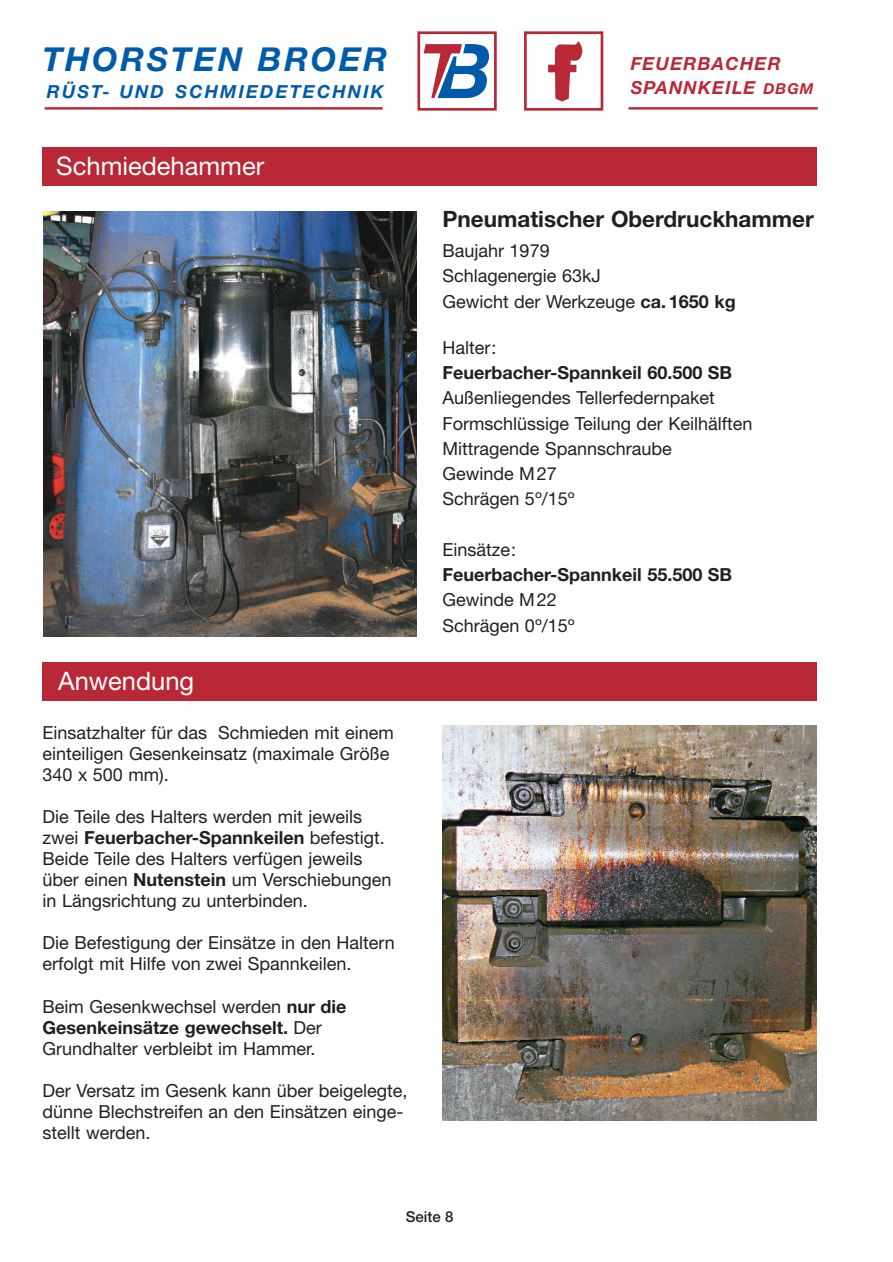
<style>
.page{position:relative;width:893px;height:1262px;background:#fff}
.page>*{position:absolute;margin:0;border:0;box-sizing:border-box;transform-origin:0 0}
.t1{font:italic 700 33px "Helvetica Neue";letter-spacing:.08em;color:#005bab}
.t2{font:25.5px "Helvetica Neue";color:#fff}
.t3{font:700 22.5px "Helvetica Neue";color:#231f20}
.t4{font:18px/21px "Helvetica Neue";color:#231f20}
.t5{font:700 18px "Helvetica Neue";color:#231f20}
.t6{font:italic 700 18px/24px "Helvetica Neue";letter-spacing:.065em;color:#b82837}
.t7{font:italic 700 18px "Helvetica Neue";letter-spacing:.115em;color:#005bab}
.t8{font:500 15px "Helvetica Neue";color:#231f20}
.s1{font-weight:700}
.s2{font-size:15px}
</style>
<div class="page">
<img style="left:42px;top:31px;width:776px;height:1090px">
<h1 class="t1" style="left:43px;top:47px;width:346px">THORSTEN BROER</h1>
<p class="t7" style="left:47px;top:85px;width:338px">RÜST- UND SCHMIEDETECHNIK</p>
<h2 class="t2" style="left:56px;top:157px;width:209px">Schmiedehammer</h2>
<h2 class="t2" style="left:58px;top:671px;width:137px">Anwendung</h2>
<p class="t4" style="left:43px;top:723px;width:353px">Einsatzhalter für das Schmieden mit einem einteiligen Gesenkeinsatz (maximale Größe<br>340 x 500 mm).</p>
<p class="t4" style="left:43px;top:808px;width:350px">Die Teile des Halters werden mit jeweils zwei <span class="s1">Feuerbacher-Spannkeilen</span> befestigt.<br>Beide Teile des Halters verfügen jeweils über einen <span class="s1">Nutenstein</span> um Verschiebungen in Längsrichtung zu unterbinden.</p>
<p class="t4" style="left:43px;top:934px;width:354px">Die Befestigung der Einsätze in den Haltern erfolgt mit Hilfe von zwei Spannkeilen.</p>
<p class="t4" style="left:43px;top:997px;width:305px">Beim Gesenkwechsel werden <span class="s1">nur die<br>Gesenkeinsätze gewechselt.</span> Der<br>Grundhalter verbleibt im Hammer.</p>
<p class="t4" style="left:43px;top:1081px;width:366px">Der Versatz im Gesenk kann über beigelegte, dünne Blechstreifen an den Einsätzen einge&shy;stellt werden.</p>
<p class="t6" style="left:630px;top:53px;width:184px">FEUERBACHER<br>SPANNKEILE <span class="s2">DBGM</span></p>
<p class="t3" style="left:442px;top:211px;width:373px">Pneumatischer Oberdruckhammer</p>
<p class="t4" style="left:442px;top:240px;width:295px;line-height:25.2px">Baujahr 1979<br>Schlagenergie 63kJ<br>Gewicht der Werkzeuge <span class="s1">ca.1650 kg</span></p>
<p class="t4" style="left:442px;top:339px;width:55px">Halter:</p>
<p class="t5" style="left:442px;top:366px;width:291px">Feuerbacher-Spannkeil 60.500 SB</p>
<p class="t4" style="left:442px;top:387px;width:311px;line-height:25.2px">Außenliegendes Tellerfedernpaket<br>Formschlüssige Teilung der Keilhälften<br>Mittragende Spannschraube<br>Gewinde M27<br>Schrägen 5º/15º</p>
<p class="t4" style="left:442px;top:541px;width:75px">Einsätze:</p>
<p class="t5" style="left:442px;top:568px;width:291px">Feuerbacher-Spannkeil 55.500 SB</p>
<p class="t4" style="left:442px;top:589px;width:134px;line-height:25.2px">Gewinde M22<br>Schrägen 0º/15º</p>
<p class="t8" style="left:405px;top:1210px;width:49px">Seite 8</p>
</div>
